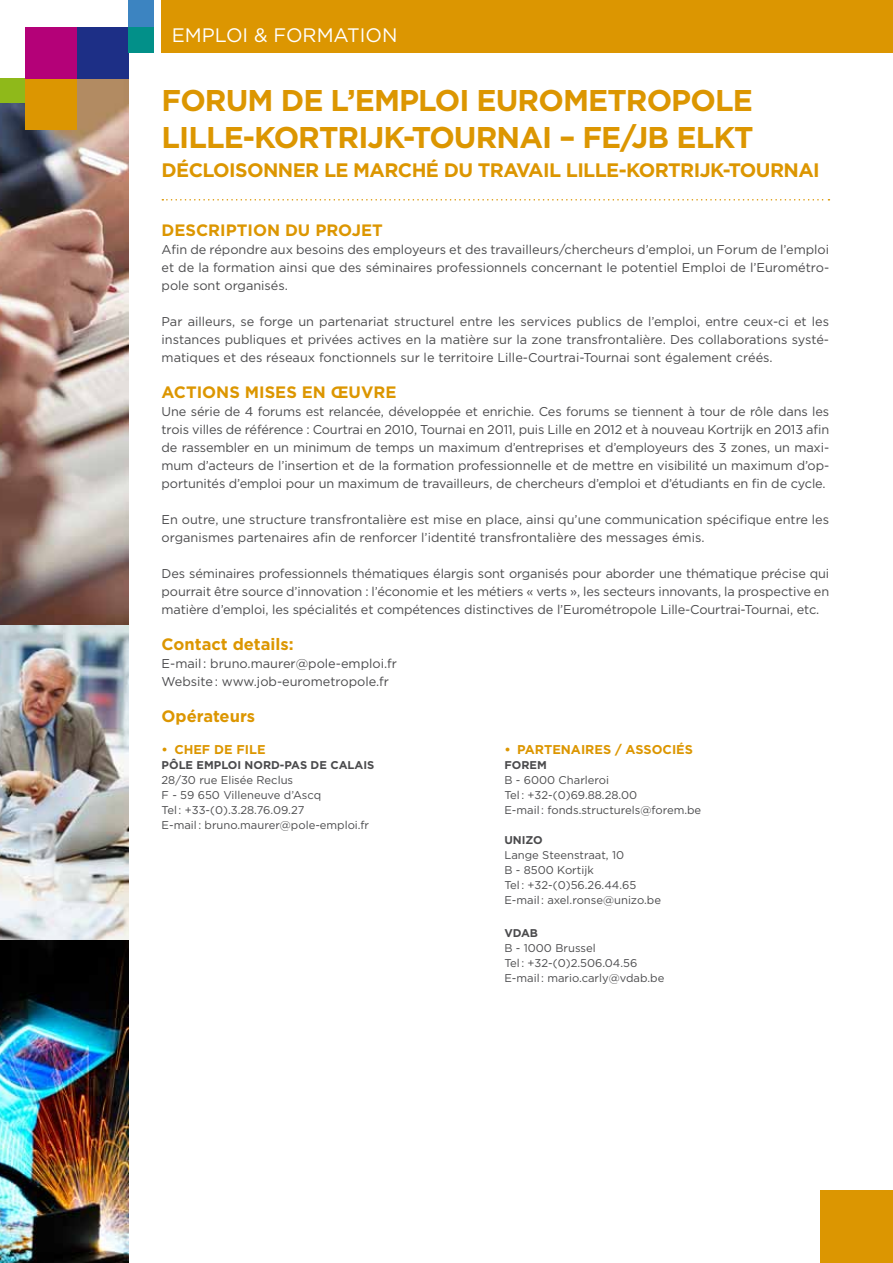
<style>
.page{position:relative;width:893px;height:1263px;background:#fff}
.page>*{position:absolute;margin:0;border:0;box-sizing:border-box;transform-origin:0 0}
.t1{font:700 30px/37.5px "Gotham";letter-spacing:-.03em;color:#dc9601}
.t2{font:700 19.5px "Gotham";letter-spacing:-.03em;color:#dc9601}
.t3{font:19.5px "Gotham";color:#fff}
.t4{font:700 16.5px "Gotham";color:#dc9601}
.t5{font:12.75px/18px "Gotham";color:#4b4b4d;text-align:justify}
.t6{font:700 12.75px "Gotham";color:#dc9601}
.t7{font:11.25px/15px "Gotham";color:#4b4b4d}
.t8{font:700 11.25px "Gotham";color:#4b4b4d}
</style>
<div class="page">
<img style="left:0;top:79px;width:128px;height:1184px">
<div style="left:0;top:78px;width:26px;height:25px;background:#8fb91a"></div>
<div style="left:26px;top:78px;width:51px;height:52px;background:#dc9601"></div>
<div style="left:26px;top:27px;width:51px;height:51px;background:#b40178"></div>
<div style="left:77px;top:27px;width:51px;height:51px;background:#1d2f86"></div>
<div style="left:128px;top:0;width:26px;height:27px;background:#3c84c1"></div>
<div style="left:128px;top:27px;width:26px;height:26px;background:#029089"></div>
<div style="left:821px;top:1191px;width:72px;height:72px;background:#dc9601"></div>
<div style="left:162px;top:0;width:731px;height:53px;background:#dc9601"></div>
<svg style="left:162px;top:199px;width:667px;height:2px"></svg>
<h2 class="t3" style="left:172px;top:23px;width:227px">Emploi &amp; formation</h2>
<h1 class="t1" style="left:162px;top:81px;width:593px">FORUM DE L’EMPLOI EUROMETROPOLE<br>LILLE-KORTRIJK-TOURNAI – FE/JB ELKT</h1>
<h2 class="t2" style="left:162px;top:157px;width:660px">DÉCLOISONNER LE MARCHÉ DU TRAVAIL LILLE-KORTRIJK-TOURNAI</h2>
<p class="t4" style="left:162px;top:219px;width:223px">DESCRIPTION DU PROJET</p>
<p class="t5" style="left:162px;top:240px;width:669px">Afin de répondre aux besoins des employeurs et des travailleurs/chercheurs d’emploi, un Forum de l’emploi et de la formation ainsi que des séminaires professionnels concernant le potentiel Emploi de l’Eurométro&shy;pole sont organisés.</p>
<p class="t5" style="left:162px;top:312px;width:669px">Par ailleurs, se forge un partenariat structurel entre les services publics de l’emploi, entre ceux-ci et les instances publiques et privées actives en la matière sur la zone transfrontalière. Des collaborations systé&shy;matiques et des réseaux fonctionnels sur le territoire Lille-Courtrai-Tournai sont également créés.</p>
<p class="t4" style="left:162px;top:381px;width:236px">ACTIONS MISES EN ŒUVRE</p>
<p class="t5" style="left:162px;top:402px;width:669px">Une série de 4 forums est relancée, développée et enrichie. Ces forums se tiennent à tour de rôle dans les trois villes de référence : Courtrai en 2010, Tournai en 2011, puis Lille en 2012 et à nouveau Kortrijk en 2013 afin de rassembler en un minimum de temps un maximum d’entreprises et d’employeurs des 3 zones, un maxi&shy;mum d’acteurs de l’insertion et de la formation professionnelle et de mettre en visibilité un maximum d’op&shy;portunités d’emploi pour un maximum de travailleurs, de chercheurs d’emploi et d’étudiants en fin de cycle.</p>
<p class="t5" style="left:162px;top:510px;width:669px">En outre, une structure transfrontalière est mise en place, ainsi qu’une communication spécifique entre les organismes partenaires afin de renforcer l’identité transfrontalière des messages émis.</p>
<p class="t5" style="left:162px;top:564px;width:669px">Des séminaires professionnels thématiques élargis sont organisés pour aborder une thématique précise qui pourrait être source d’innovation : l’économie et les métiers « verts », les secteurs innovants, la prospective en matière d’emploi, les spécialités et compétences distinctives de l’Eurométropole Lille-Courtrai-Tournai, etc.</p>
<p class="t4" style="left:162px;top:633px;width:134px">CONTACT DETAILS:</p>
<p class="t5" style="left:162px;top:654px;width:237px">E-mail : bruno.maurer@pole-emploi.fr<br>Website : www.job-eurometropole.fr</p>
<p class="t4" style="left:162px;top:705px;width:95px">OPÉRATEURS</p>
<p class="t6" style="left:162px;top:741px;width:106px">• CHEF DE FILE</p>
<p class="t8" style="left:162px;top:758px;width:214px">PÔLE EMPLOI NORD-PAS DE CALAIS</p>
<p class="t7" style="left:162px;top:773px;width:209px">28/30 rue Elisée Reclus<br>F - 59 650 Villeneuve d’Ascq<br>Tel : +33-(0).3.28.76.09.27<br>E-mail : bruno.maurer@pole-emploi.fr</p>
<p class="t6" style="left:504px;top:741px;width:190px">• PARTENAIRES / ASSOCIÉS</p>
<p class="t8" style="left:504px;top:758px;width:17px">FOREM</p>
<p class="t7" style="left:504px;top:773px;width:198px">B - 6000 Charleroi<br>Tel : +32-(0)69.88.28.00<br>E-mail : fonds.structurels@forem.be</p>
<p class="t8" style="left:504px;top:833px;width:8px">UNI</p>
<p class="t8" style="left:526px;top:833px;width:17px">ZO</p>
<p class="t7" style="left:504px;top:848px;width:158px">Lange Steenstraat, 10<br>B - 8500 Kortijk<br>Tel : +32-(0)56.26.44.65<br>E-mail : axel.ronse@unizo.be</p>
<p class="t8" style="left:504px;top:926px;width:10px">VDA</p>
<p class="t8" style="left:530px;top:926px;width:10px">B</p>
<p class="t7" style="left:504px;top:941px;width:161px">B - 1000 Brussel<br>Tel : +32-(0)2.506.04.56<br>E-mail : mario.carly@vdab.be</p>
</div>
